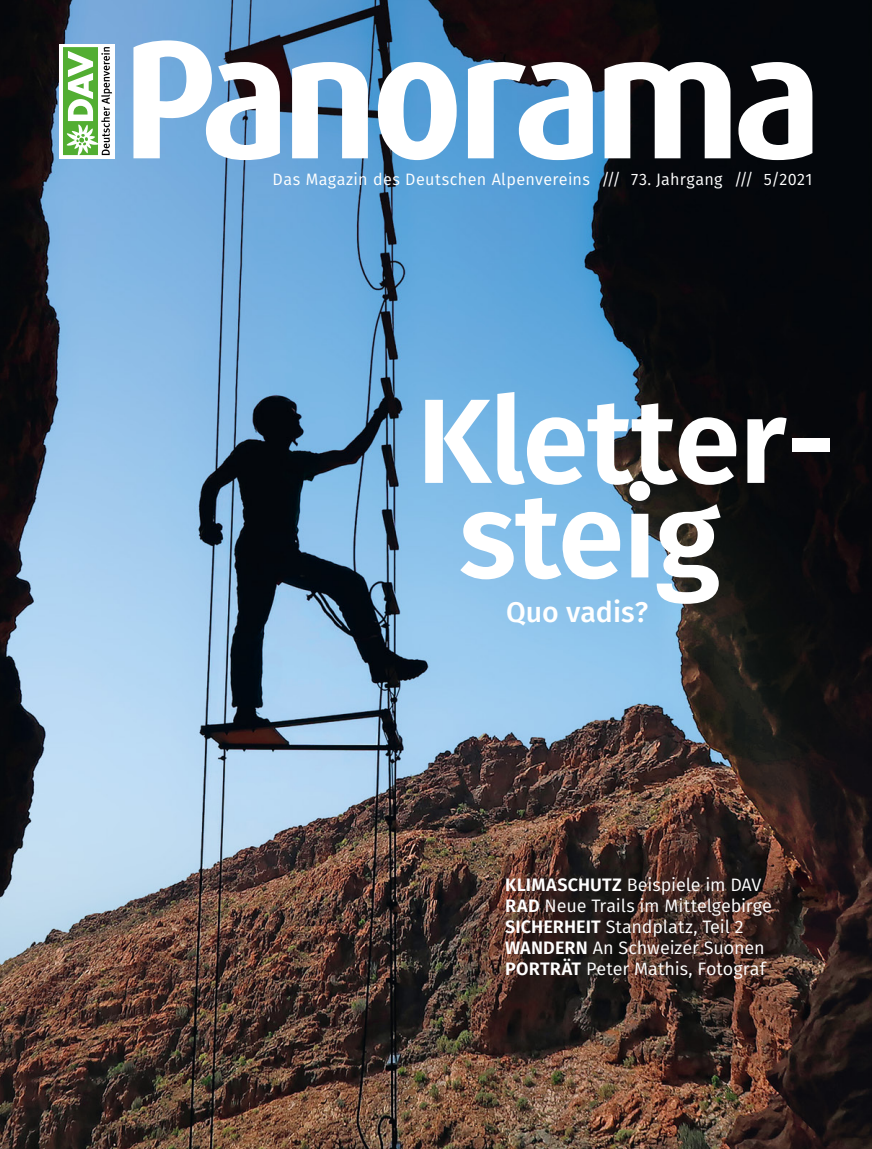
<style>
.page{position:relative;width:872px;height:1149px;background:#fff}
.page>*{position:absolute;margin:0;border:0;box-sizing:border-box;transform-origin:0 0}
.t1{font:600 120px/94.5px "Fira Sans";letter-spacing:-.015em;color:#fff;text-align:center}
.t2{font:500 28.5px "Fira Sans";color:#fff}
.t3{font:18px/21px "Fira Sans";letter-spacing:-.005em;color:#fff}
.t4{font:16.5px "Fira Sans";letter-spacing:.02em;color:#fff}
.s1{font-weight:600}
</style>
<div class="page">
<img style="left:0;top:0;width:872px;height:1148px">
<div style="left:60px;top:44px;width:55px;height:114px;background:#fff"></div>
<svg style="left:63px;top:47px;width:49px;height:108px"></svg>
<svg style="left:133px;top:40px;width:679px;height:120px"></svg>
<p class="t4" style="left:273px;top:166px;width:541px">Das Magazin des Deutschen Alpenvereins /// 73. Jahrgang /// 5/2021</p>
<h1 class="t1" style="left:416px;top:386px;width:420px">Kletter&shy;steig</h1>
<h2 class="t2" style="left:506px;top:588px;width:143px">Quo vadis?</h2>
<p class="t3" style="left:505px;top:873px;width:268px"><span class="s1">KLIMASCHUTZ</span> Beispiele im DAV<br><span class="s1">RAD</span> Neue Trails im Mittelgebirge<br><span class="s1">SICHERHEIT</span> Standplatz, Teil 2<br><span class="s1">WANDERN</span> An Schweizer Suonen<br><span class="s1">PORTRÄT</span> Peter Mathis, Fotograf</p>
</div>
